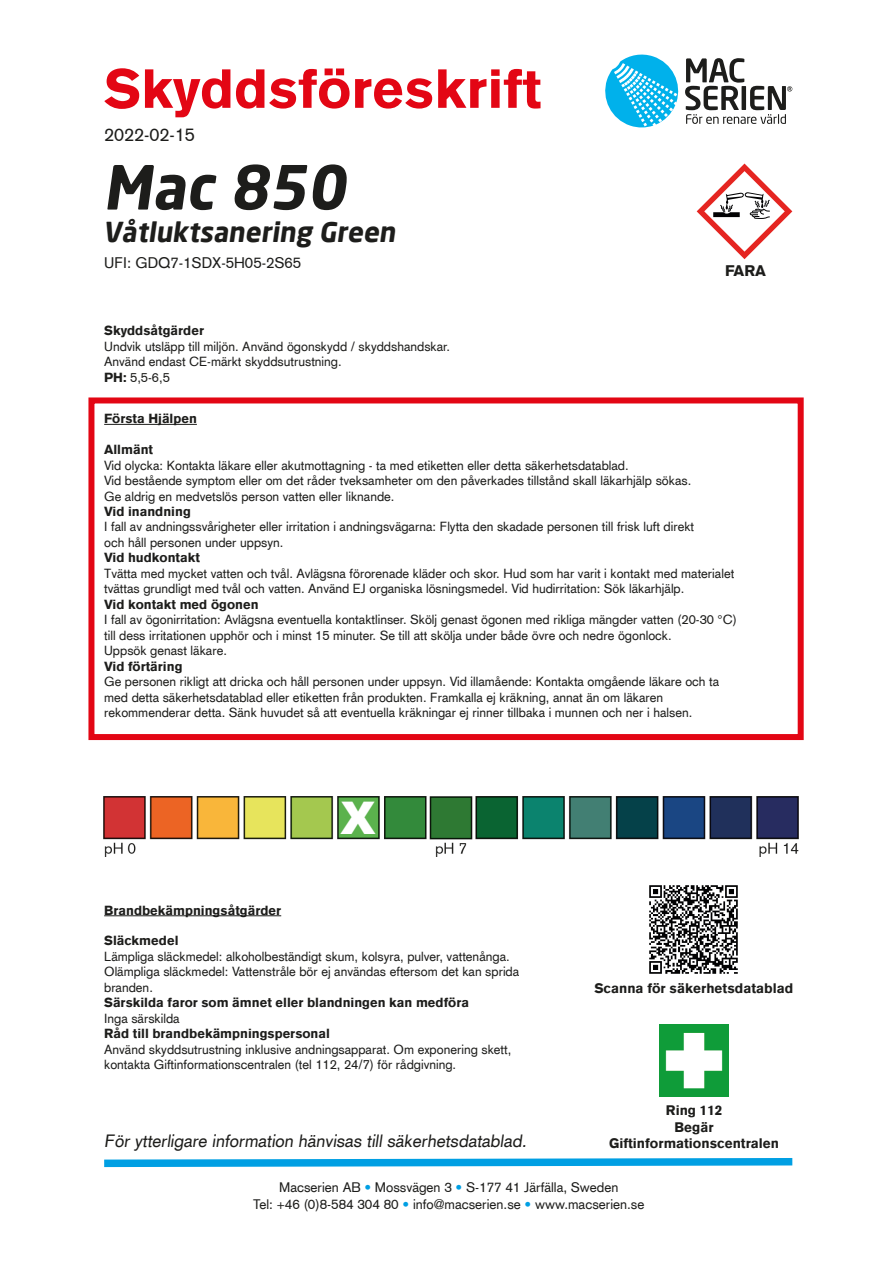
<style>
.page{position:relative;width:893px;height:1263px;background:#fff}
.page>*{position:absolute;margin:0;border:0;box-sizing:border-box;transform-origin:0 0}
.t1{font:700 60px "Neo Sans";color:#1d1d1b}
.t2{font:900 54px "Akzidenz Grotesk CE";color:#e30614}
.t3{font:900 45px "Arial";color:#fff}
.t4{font:700 27px "Neo Sans";color:#1d1d1b}
.t5{font:18px "Akzidenz Grotesk";color:#1d1d1b}
.t6{font:17.4px "Akzidenz Grotesk CE";color:#1d1d1b}
.t7{font:15px "Akzidenz Grotesk CE";color:#1d1d1b}
.t8{font:900 15px "Akzidenz Grotesk CE";color:#1d1d1b}
.t9{font:13.5px/16.2px "Akzidenz Grotesk CE";color:#1d1d1b;text-align:center}
.t10{font:900 13.5px/16.2px "Akzidenz Grotesk CE";color:#1d1d1b;text-align:center}
.t11{font:12.9px/15.5px "Akzidenz Grotesk CE";color:#1d1d1b}
.t12{font:900 12.9px "Akzidenz Grotesk CE";color:#1d1d1b}
.s1{font-weight:900}
.s2{color:#009fe3}
</style>
<div class="page">
<img style="left:103px;top:797px;width:696px;height:60px">
<svg style="left:104px;top:1158px;width:689px;height:10px"></svg>
<svg style="left:697px;top:164px;width:95px;height:95px"></svg>
<div style="left:88px;top:397px;width:716px;height:343px;border:6px solid #e30614"></div>
<hr style="left:104px;top:915px;width:177px;height:1px;background:#1d1d1b">
<svg style="left:605px;top:55px;width:187px;height:72px"></svg>
<img style="left:659px;top:1024px;width:70px;height:73px">
<hr style="left:104px;top:424px;width:93px;height:1px;background:#1d1d1b">
<img style="left:649px;top:885px;width:89px;height:89px">
<h2 class="t2" style="left:104px;top:53px;width:439px">Skyddsföreskrift</h2>
<h3 class="t5" style="left:104px;top:123px;width:92px">2022-02-15</h3>
<h1 class="t1" style="left:103px;top:149px;width:255px">Mac 850</h1>
<h3 class="t4" style="left:103px;top:215px;width:299px">Våtluktsanering Green</h3>
<p class="t7" style="left:104px;top:253px;width:198px">UFI: GDQ7-1SDX-5H05-2S65</p>
<p class="t12" style="left:104px;top:322px;width:101px">Skyddsåtgärder</p>
<p class="t11" style="left:104px;top:338px;width:347px">Undvik utsläpp till miljön. Använd ögonskydd / skyddshandskar.<br>Använd endast CE-märkt skyddsutrustning.<br><span class="s1">PH:</span> 5,5-6,5</p>
<p class="t8" style="left:725px;top:261px;width:43px">FARA</p>
<p class="t12" style="left:104px;top:410px;width:94px">Första Hjälpen</p>
<p class="t12" style="left:104px;top:441px;width:50px">Allmänt</p>
<p class="t11" style="left:104px;top:457px;width:589px">Vid olycka: Kontakta läkare eller akutmottagning - ta med etiketten eller detta säkerhetsdatablad.<br>Vid bestående symptom eller om det råder tveksamheter om den påverkades tillstånd skall läkarhjälp sökas.<br>Ge aldrig en medvetslös person vatten eller liknande.</p>
<p class="t12" style="left:104px;top:503px;width:88px">Vid inandning</p>
<p class="t11" style="left:104px;top:519px;width:592px">I fall av andningssvårigheter eller irritation i andningsvägarna: Flytta den skadade personen till frisk luft direkt och håll personen under uppsyn.</p>
<p class="t12" style="left:104px;top:549px;width:97px">Vid hudkontakt</p>
<p class="t11" style="left:104px;top:565px;width:632px">Tvätta med mycket vatten och tvål. Avlägsna förorenade kläder och skor. Hud som har varit i kontakt med materialet tvättas grundligt med tvål och vatten. Använd EJ organiska lösningsmedel. Vid hudirritation: Sök läkarhjälp.</p>
<p class="t12" style="left:104px;top:596px;width:156px">Vid kontakt med ögonen</p>
<p class="t11" style="left:104px;top:612px;width:634px">I fall av ögonirritation: Avlägsna eventuella kontaktlinser. Skölj genast ögonen med rikliga mängder vatten (20-30 °C) till dess irritationen upphör och i minst 15 minuter. Se till att skölja under både övre och nedre ögonlock.<br>Uppsök genast läkare.</p>
<p class="t12" style="left:104px;top:658px;width:80px">Vid förtäring</p>
<p class="t11" style="left:104px;top:674px;width:617px">Ge personen rikligt att dricka och håll personen under uppsyn. Vid illamående: Kontakta omgående läkare och ta med detta säkerhetsdatablad eller etiketten från produkten. Framkalla ej kräkning, annat än om läkaren rekommenderar detta. Sänk huvudet så att eventuella kräkningar ej rinner tillbaka i munnen och ner i halsen.</p>
<h3 class="t3" style="left:341px;top:786px;width:37px">X</h3>
<p class="t12" style="left:104px;top:901px;width:179px">Brandbekämpningsåtgärder</p>
<p class="t12" style="left:104px;top:932px;width:76px">Släckmedel</p>
<p class="t11" style="left:104px;top:948px;width:417px">Lämpliga släckmedel: alkoholbeständigt skum, kolsyra, pulver, vattenånga.<br>Olämpliga släckmedel: Vattenstråle bör ej användas eftersom det kan sprida branden.</p>
<p class="t12" style="left:104px;top:994px;width:366px">Särskilda faror som ämnet eller blandningen kan medföra</p>
<p class="t11" style="left:104px;top:1010px;width:77px">Inga särskilda</p>
<p class="t12" style="left:104px;top:1025px;width:227px">Råd till brandbekämpningspersonal</p>
<p class="t11" style="left:104px;top:1041px;width:409px">Använd skyddsutrustning inklusive andningsapparat. Om exponering skett, kontakta Giftinformationscentralen (tel 112, 24/7) för rådgivning.</p>
<h3 class="t6" style="left:104px;top:1130px;width:427px">För ytterligare information hänvisas till säkerhetsdatablad.</h3>
<p class="t10" style="left:594px;top:980px;width:200px">Scanna för säkerhetsdatablad</p>
<p class="t10" style="left:609px;top:1103px;width:172px">Ring 112<br>Begär<br>Giftinformationscentralen</p>
<p class="t9" style="left:253px;top:1179px;width:393px">Macserien AB <span class="s2">•</span> Mossvägen 3 <span class="s2">•</span> S-177 41 Järfälla, Sweden<br>Tel: +46 (0)8-584 304 80 <span class="s2">•</span> info@macserien.se <span class="s2">•</span> www.macserien.se</p>
</div>
